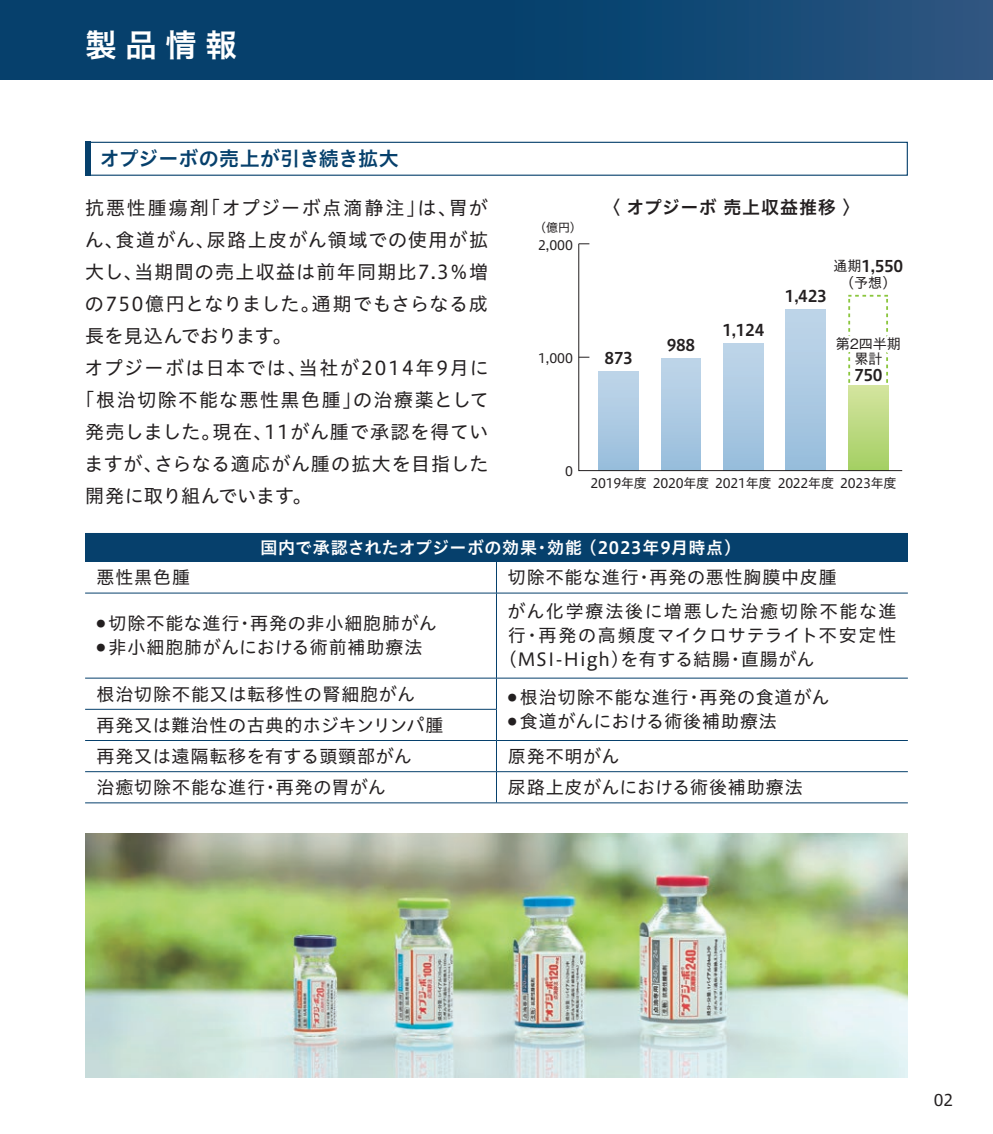
<style>
.page{position:relative;width:993px;height:1134px;background:#fff}
.page>*{position:absolute;margin:0;border:0;box-sizing:border-box;transform-origin:0 0}
.t1{font:32px "Hiragino UD Sans Std W6";color:#fff}
.t2{font:20px "Hiragino UD Sans Std W6";letter-spacing:.005em;color:#06406c}
.t3{font:19px "Hiragino UD Sans Std W4";letter-spacing:.06em;color:#231f20}
.t4{font:19px "Hiragino UD Sans Std W4";letter-spacing:.005em;color:#231f20}
.t5{font:19px "Hiragino UD Sans Std W4";letter-spacing:.03em;color:#231f20}
.t6{font:19px "Hiragino UD Sans Std W4";letter-spacing:.085em;color:#231f20}
.t7{font:19px "Hiragino UD Sans Std W4";letter-spacing:.1em;color:#231f20}
.t8{font:19px "Hiragino UD Sans Std W4";letter-spacing:.08em;color:#231f20}
.t9{font:19px "Hiragino UD Sans Std W4";letter-spacing:.035em;color:#231f20}
.t10{font:18px "Hiragino UD Sans Std W4";letter-spacing:.05em;color:#231f20}
.t11{font:18px "Hiragino UD Sans Std W4";letter-spacing:.1em;color:#231f20}
.t12{font:18px "Hiragino UD Sans Std W6";letter-spacing:.05em;color:#231f20}
.t13{font:17px "Hiragino UD Sans Std W6";letter-spacing:.03em;color:#fff}
.t14{font:16px "Hiragino UD Sans Std W6";letter-spacing:-.02em;color:#231f20}
.t15{font:16px "Hiragino UD Sans Std W4";color:#231f20}
.t16{font:500 14px/15px "Gothic BBB Pro";color:#231f20;text-align:center}
.t17{font:14px "Hiragino UD Sans Std W4";color:#231f20}
.t18{font:13px "Hiragino UD Sans Std W4";letter-spacing:-.02em;color:#231f20}
.t19{font:12px "Hiragino UD Sans Std W4";color:#231f20}
.s1{font-family:"Gothic BBB Pro";font-weight:500;font-size:14px}
</style>
<div class="page">
<svg style="left:0;top:0;width:992px;height:79px;background:#0e4571"></svg>
<img style="left:85px;top:833px;width:822px;height:244px">
<svg style="left:578px;top:243px;width:310px;height:228px"></svg>
<svg style="left:826px;top:295px;width:77px;height:176px"></svg>
<div style="left:85px;top:142px;width:822px;height:34px;border:1px solid #06406c"></div>
<div style="left:85px;top:142px;width:6px;height:34px;background:#06406c"></div>
<div style="left:85px;top:533px;width:822px;height:29px;background:#06406c"></div>
<hr style="left:496px;top:562px;width:1px;height:31px;background:#06406c">
<hr style="left:85px;top:593px;width:411px;height:1px;background:#06406c">
<hr style="left:496px;top:593px;width:411px;height:1px;background:#06406c">
<hr style="left:496px;top:593px;width:1px;height:85px;background:#06406c">
<hr style="left:85px;top:678px;width:411px;height:1px;background:#06406c">
<hr style="left:496px;top:678px;width:411px;height:1px;background:#06406c">
<hr style="left:496px;top:678px;width:1px;height:31px;background:#06406c">
<hr style="left:85px;top:709px;width:411px;height:1px;background:#06406c">
<hr style="left:496px;top:710px;width:1px;height:30px;background:#06406c">
<hr style="left:85px;top:740px;width:411px;height:1px;background:#06406c">
<hr style="left:496px;top:740px;width:411px;height:1px;background:#06406c">
<hr style="left:496px;top:741px;width:1px;height:30px;background:#06406c">
<hr style="left:85px;top:771px;width:411px;height:1px;background:#06406c">
<hr style="left:496px;top:771px;width:411px;height:1px;background:#06406c">
<hr style="left:496px;top:772px;width:1px;height:30px;background:#06406c">
<hr style="left:85px;top:802px;width:411px;height:1px;background:#06406c">
<hr style="left:496px;top:802px;width:411px;height:1px;background:#06406c">
<h1 class="t1" style="left:85px;top:20px;width:153px">製品情報</h1>
<p class="t2" style="left:100px;top:144px;width:300px">オプジーボの売上が引き続き拡大</p>
<p class="t7" style="left:85px;top:194px;width:404px">抗悪性腫瘍剤「オプジーボ点滴静注」は、胃が</p>
<p class="t3" style="left:84px;top:226px;width:405px">ん、食道がん、尿路上皮がん領域での使用が拡</p>
<p class="t3" style="left:85px;top:258px;width:404px">大し、当期間の売上収益は前年同期比7.3％増</p>
<p class="t5" style="left:85px;top:290px;width:404px">の750億円となりました。通期でもさらなる成</p>
<p class="t4" style="left:85px;top:322px;width:208px">長を見込んでおります。</p>
<p class="t6" style="left:85px;top:354px;width:405px">オプジーボは日本では、当社が2014年9月に</p>
<p class="t8" style="left:76px;top:386px;width:414px">「根治切除不能な悪性黒色腫」の治療薬として</p>
<p class="t3" style="left:85px;top:418px;width:404px">発売しました。現在、11がん腫で承認を得てい</p>
<p class="t9" style="left:84px;top:450px;width:405px">ますが、さらなる適応がん腫の拡大を目指した</p>
<p class="t4" style="left:85px;top:482px;width:228px">開発に取り組んでいます。</p>
<p class="t19" style="left:534px;top:218px;width:49px">（億円）</p>
<p class="t18" style="left:538px;top:235px;width:37px">2,000</p>
<p class="t18" style="left:538px;top:348px;width:37px">1,000</p>
<p class="t12" style="left:602px;top:194px;width:259px">〈 オプジーボ 売上収益推移 〉</p>
<p class="t14" style="left:604px;top:346px;width:30px">873</p>
<p class="t14" style="left:666px;top:333px;width:30px">988</p>
<p class="t14" style="left:722px;top:318px;width:43px">1,124</p>
<p class="t14" style="left:784px;top:284px;width:43px">1,423</p>
<p class="t14" style="left:833px;top:254px;width:71px"><span class="s1">通期</span>1,550</p>
<p class="t17" style="left:840px;top:272px;width:57px">（予想）</p>
<p class="t16" style="left:835px;top:335px;width:66px">第２四半期累計</p>
<p class="t14" style="left:853px;top:363px;width:30px">750</p>
<p class="t18" style="left:565px;top:462px;width:9px">0</p>
<p class="t18" style="left:590px;top:473px;width:58px">2019年度</p>
<p class="t18" style="left:652px;top:473px;width:58px">2020年度</p>
<p class="t18" style="left:715px;top:473px;width:183px">2021年度 2022年度 2023年度</p>
<p class="t13" style="left:260px;top:535px;width:482px">国内で承認されたオプジーボの効果・効能 （2023年9月時点）</p>
<p class="t10" style="left:96px;top:564px;width:95px">悪性黒色腫</p>
<p class="t10" style="left:507px;top:564px;width:330px">切除不能な進行・再発の悪性胸膜中皮腫</p>
<p class="t10" style="left:96px;top:610px;width:341px"><sup>●</sup> 切除不能な進行・再発の非小細胞肺がん</p>
<p class="t10" style="left:96px;top:634px;width:327px"><sup>●</sup> 非小細胞肺がんにおける術前補助療法</p>
<p class="t11" style="left:507px;top:598px;width:390px">がん化学療法後に増悪した治癒切除不能な進</p>
<p class="t10" style="left:507px;top:622px;width:390px">行・再発の高頻度マイクロサテライト不安定性</p>
<p class="t10" style="left:498px;top:646px;width:317px">（MSI-High）を有する結腸・直腸がん</p>
<p class="t10" style="left:96px;top:680px;width:319px">根治切除不能又は転移性の腎細胞がん</p>
<p class="t10" style="left:507px;top:684px;width:323px"><sup>●</sup> 根治切除不能な進行・再発の食道がん</p>
<p class="t10" style="left:96px;top:711px;width:348px">再発又は難治性の古典的ホジキンリンパ腫</p>
<p class="t10" style="left:507px;top:708px;width:270px"><sup>●</sup> 食道がんにおける術後補助療法</p>
<p class="t10" style="left:96px;top:742px;width:316px">再発又は遠隔転移を有する頭頸部がん</p>
<p class="t10" style="left:507px;top:742px;width:113px">原発不明がん</p>
<p class="t10" style="left:96px;top:774px;width:290px">治癒切除不能な進行・再発の胃がん</p>
<p class="t10" style="left:507px;top:774px;width:296px">尿路上皮がんにおける術後補助療法</p>
<p class="t15" style="left:933px;top:1088px;width:21px">02</p>
</div>
